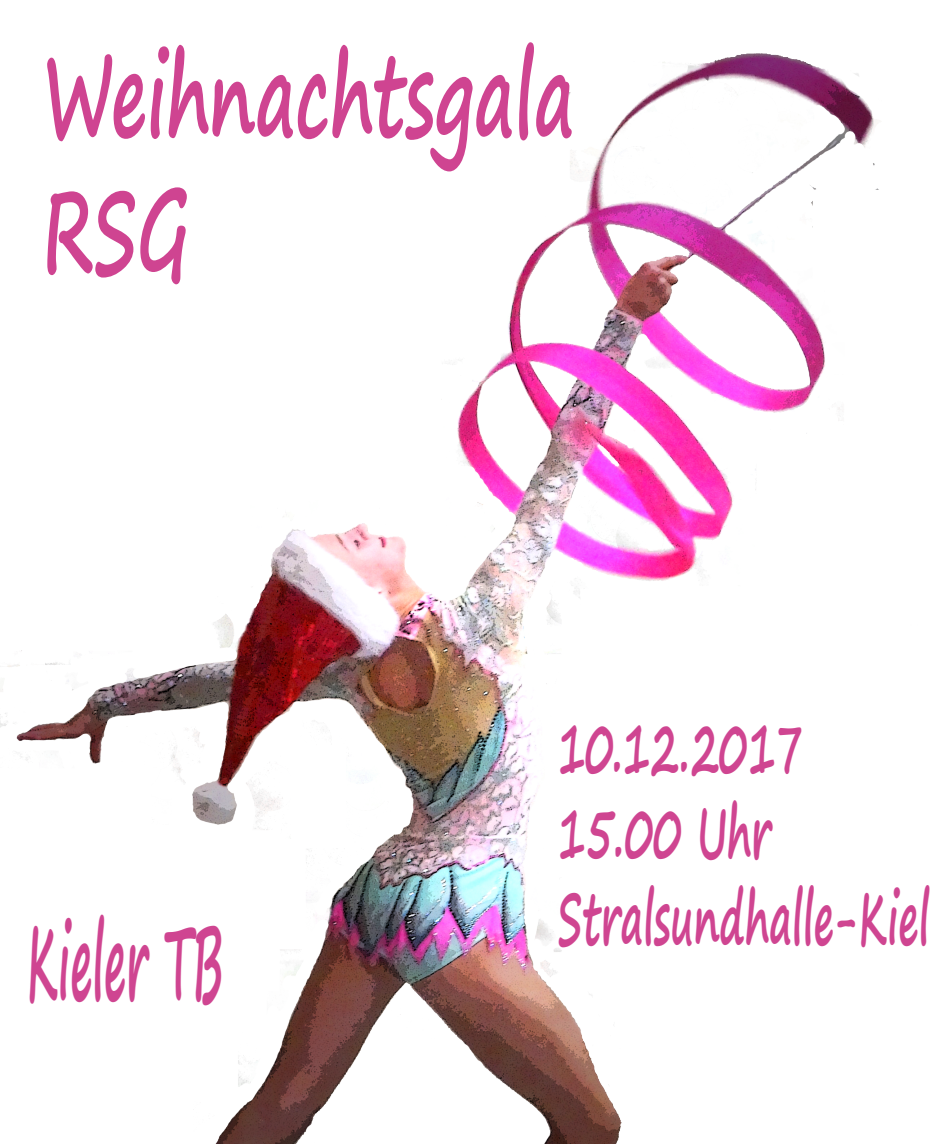
<style>
.page{position:relative;width:942px;height:1144px;background:#fff}
.page>*{position:absolute;margin:0;border:0;box-sizing:border-box;transform-origin:0 0}
.t1{font:700 113.4px/136.2px "Segoe Print";color:#cf4491;scale:.61 1}
.t2{font:700 101.85px "Segoe Print";color:#cf4591;scale:.41 1}
.t3{font:700 71.23px/85.4px "Segoe Print";color:#cf4591;scale:.54 1}
</style>
<div class="page">
<img style="left:0;top:53px;width:879px;height:1090px">
<h1 class="t1" style="left:43px;top:24px;width:872px">Weihnachtsgala<br>RSG</h1>
<h2 class="t2" style="left:27px;top:869px;width:480px">Kieler TB</h2>
<p class="t3" style="left:557px;top:702px;width:691px">10.12.2017<br>15.00 Uhr<br>Stralsundhalle-Kiel</p>
</div>
